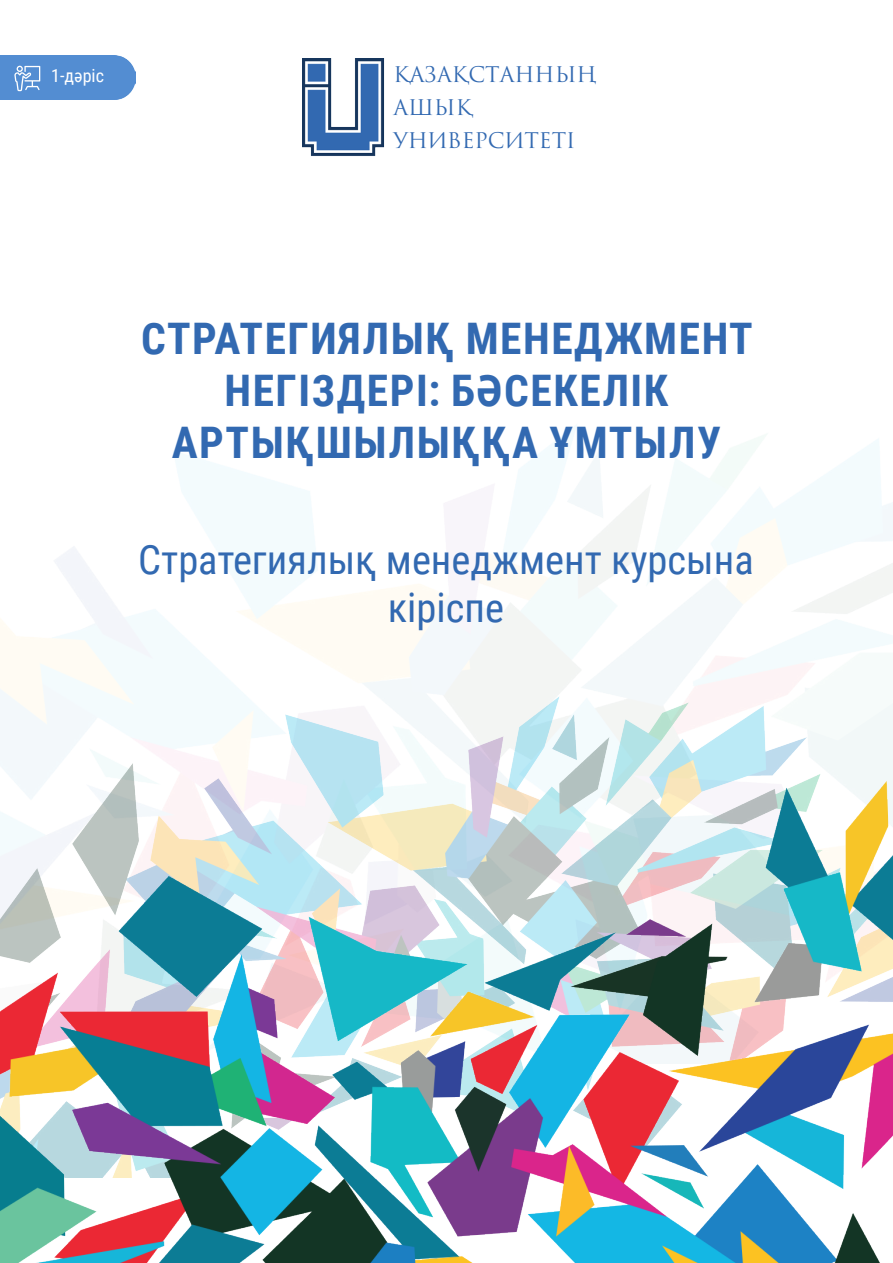
<style>
.page{position:relative;width:893px;height:1263px;background:#fff}
.page>*{position:absolute;margin:0;border:0;box-sizing:border-box;transform-origin:0 0}
.t1{font:700 43.5px/52.2px "Roboto Condensed";letter-spacing:.035em;color:#3269b1;text-align:center}
.t2{font:40.5px/48.6px "Roboto Condensed";color:#3269b1;text-align:center}
.t3{font:21px "Trajan Pro 3";color:#3269b1}
.t4{font:18px "Roboto Condensed";color:#fff}
</style>
<div class="page">
<img style="left:0;top:425px;width:893px;height:638px">
<img style="left:302px;top:58px;width:83px;height:98px">
<img style="left:0;top:696px;width:892px;height:33px">
<img style="left:0;top:729px;width:892px;height:534px">
<div style="left:0;top:55px;width:136px;height:45px;background:#538dd2"></div>
<svg style="left:14px;top:66px;width:26px;height:25px"></svg>
<p class="t4" style="left:51px;top:63px;width:54px">1-дәріс</p>
<p class="t3" style="left:393px;top:60px;width:205px">ҚАЗАҚСТАННЫҢ</p>
<p class="t3" style="left:393px;top:93px;width:81px">АШЫҚ</p>
<p class="t3" style="left:393px;top:126px;width:184px">УНИВЕРСИТЕТІ</p>
<p class="t1" style="left:141px;top:311px;width:613px">СТРАТЕГИЯЛЫҚ МЕНЕДЖМЕНТ<br>НЕГІЗДЕРІ: БӘСЕКЕЛІК<br>АРТЫҚШЫЛЫҚҚА ҰМТЫЛУ</p>
<p class="t2" style="left:138px;top:533px;width:617px">Стратегиялық менеджмент курсына кіріспе</p>
</div>
